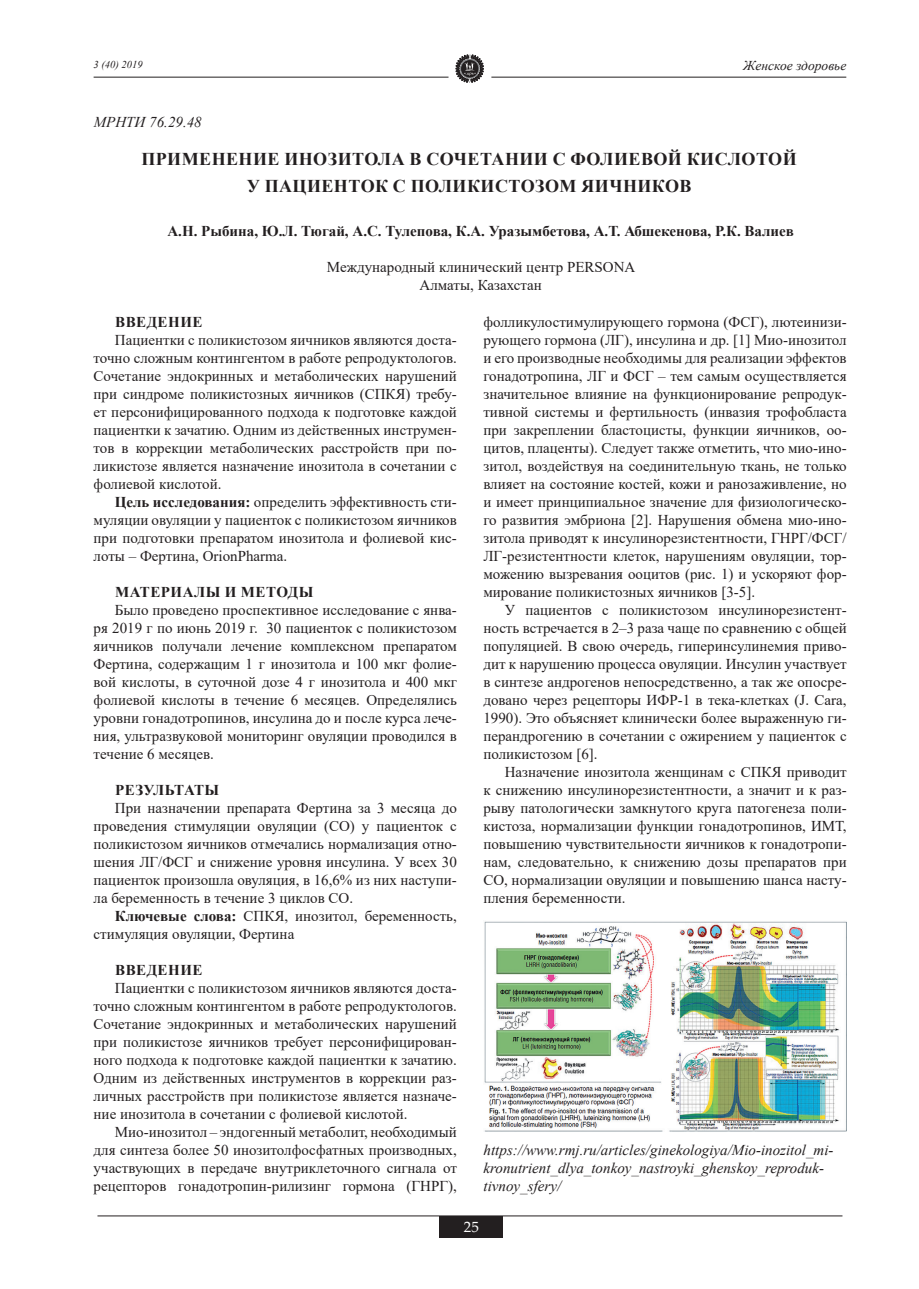
<style>
.page{position:relative;width:919px;height:1289px;background:#fff}
.page>*{position:absolute;margin:0;border:0;box-sizing:border-box;transform-origin:0 0}
.t1{font:700 18px/27px "Times New Roman";letter-spacing:.025em;color:#231f20;text-align:center}
.t2{font:15px/18px "Times New Roman";color:#231f20;text-align:justify}
.t3{font:italic 15px/18px "Times New Roman";color:#231f20}
.t4{font:700 15px "Times New Roman";color:#231f20}
.t5{font:700 15px "Times New Roman";letter-spacing:.035em;color:#231f20}
.t6{font:15px "Palatino Linotype";color:#fff}
.t7{font:italic 13.5px "Times New Roman";color:#231f20}
.t8{font:italic 10.5px "Times New Roman";color:#231f20}
.s1{font-weight:700}
</style>
<div class="page">
<hr style="left:94px;top:77px;width:354px;height:1px;background:#231f20">
<hr style="left:491px;top:77px;width:355px;height:1px;background:#231f20">
<hr style="left:97px;top:1215px;width:745px;height:1px;background:#231f20">
<div style="left:439px;top:1216px;width:64px;height:21px;background:#231f20"></div>
<svg style="left:455px;top:54px;width:29px;height:29px"></svg>
<img style="left:484px;top:921px;width:362px;height:210px">
<p class="t8" style="left:94px;top:57px;width:50px">3 (40) 2019</p>
<p class="t7" style="left:743px;top:56px;width:105px">Женское здоровье</p>
<p class="t3" style="left:94px;top:113px;width:109px">МРНТИ 76.29.48</p>
<p class="t1" style="left:141px;top:145px;width:656px">ПРИМЕНЕНИЕ ИНОЗИТОЛА В СОЧЕТАНИИ С ФОЛИЕВОЙ КИСЛОТОЙ<br>У ПАЦИЕНТОК С ПОЛИКИСТОЗОМ ЯИЧНИКОВ</p>
<p class="t4" style="left:167px;top:220px;width:628px">А.Н. Рыбина, Ю.Л. Тюгай, А.С. Тулепова, К.А. Уразымбетова, А.Т. Абшекенова, Р.К. Валиев</p>
<p class="t2" style="left:327px;top:258px;width:310px;text-align:center">Международный клинический центр PERSONA<br>Алматы, Казахстан</p>
<p class="t5" style="left:115px;top:311px;width:89px">ВВЕДЕНИЕ</p>
<p class="t2" style="left:94px;top:330px;width:365px;text-indent:21px">Пациентки с поликистозом яичников являются доста&shy;точно сложным контингентом в работе репродуктологов.<br>Сочетание эндокринных и метаболических нарушений при синдроме поликистозных яичников (СПКЯ) требу&shy;ет персонифицированного подхода к подготовке каждой пациентки к зачатию. Одним из действенных инструмен&shy;тов в коррекции метаболических расстройств при по&shy;ликистозе является назначение инозитола в сочетании с фолиевой кислотой.</p>
<p class="t2" style="left:94px;top:492px;width:365px;text-indent:21px"><span class="s1">Цель исследования:</span> определить эффективность сти&shy;муляции овуляции у пациенток с поликистозом яичников при подготовки препаратом инозитола и фолиевой кис&shy;лоты – Фертина, OrionPharma.</p>
<p class="t5" style="left:115px;top:581px;width:200px">МАТЕРИАЛЫ И МЕТОДЫ</p>
<p class="t2" style="left:94px;top:600px;width:365px;text-indent:21px">Было проведено проспективное исследование с янва&shy;ря 2019 г по июнь 2019 г. 30 пациенток с поликистозом яичников получали лечение комплексном препаратом Фертина, содержащим 1 г инозитола и 100 мкг фолие&shy;вой кислоты, в суточной дозе 4 г инозитола и 400 мкг фолиевой кислоты в течение 6 месяцев. Определялись уровни гонадотропинов, инсулина до и после курса лече&shy;ния, ультразвуковой мониторинг овуляции проводился в течение 6 месяцев.</p>
<p class="t4" style="left:115px;top:779px;width:106px">РЕЗУЛЬТАТЫ</p>
<p class="t2" style="left:94px;top:798px;width:365px;text-indent:21px">При назначении препарата Фертина за 3 месяца до проведения стимуляции овуляции (СО) у пациенток с поликистозом яичников отмечались нормализация отно&shy;шения ЛГ/ФСГ и снижение уровня инсулина. У всех 30 пациенток произошла овуляция, в 16,6% из них наступи&shy;ла беременность в течение 3 циклов СО.</p>
<p class="t2" style="left:94px;top:906px;width:365px;text-indent:21px"><span class="s1">Ключевые слова:</span> СПКЯ, инозитол, беременность, стимуляция овуляции, Фертина</p>
<p class="t5" style="left:115px;top:959px;width:89px">ВВЕДЕНИЕ</p>
<p class="t2" style="left:94px;top:978px;width:365px;text-indent:21px">Пациентки с поликистозом яичников являются доста&shy;точно сложным контингентом в работе репродуктологов.<br>Сочетание эндокринных и метаболических нарушений при поликистозе яичников требует персонифицирован&shy;ного подхода к подготовке каждой пациентки к зачатию.<br>Одним из действенных инструментов в коррекции раз&shy;личных расстройств при поликистозе является назначе&shy;ние инозитола в сочетании с фолиевой кислотой.</p>
<p class="t2" style="left:94px;top:1122px;width:365px;text-indent:21px">Мио-инозитол – эндогенный метаболит, необходимый для синтеза более 50 инозитолфосфатных производных, участвующих в передаче внутриклеточного сигнала от рецепторов гонадотропин-рилизинг гормона (ГНРГ),</p>
<p class="t2" style="left:483px;top:312px;width:365px">фолликулостимулирующего гормона (ФСГ), лютеинизи&shy;рующего гормона (ЛГ), инсулина и др. [1] Мио-инозитол и его производные необходимы для реализации эффектов гонадотропина, ЛГ и ФСГ – тем самым осуществляется значительное влияние на функционирование репродук&shy;тивной системы и фертильность (инвазия трофобласта при закреплении бластоцисты, функции яичников, оо&shy;цитов, плаценты). Следует также отметить, что мио-ино&shy;зитол, воздействуя на соединительную ткань, не только влияет на состояние костей, кожи и ранозаживление, но и имеет принципиальное значение для физиологическо&shy;го развития эмбриона [2]. Нарушения обмена мио-ино&shy;зитола приводят к инсулинорезистентности, ГНРГ/ФСГ/ ЛГ-резистентности клеток, нарушениям овуляции, тор&shy;можению вызревания ооцитов (рис. 1) и ускоряют фор&shy;мирование поликистозных яичников [3-5].</p>
<p class="t2" style="left:483px;top:600px;width:365px;text-indent:21px">У пациентов с поликистозом инсулинорезистент&shy;ность встречается в 2–3 раза чаще по сравнению с общей популяцией. В свою очередь, гиперинсулинемия приво&shy;дит к нарушению процесса овуляции. Инсулин участвует в синтезе андрогенов непосредственно, а так же опосре&shy;довано через рецепторы ИФР-1 в тека-клетках (J. Cara, 1990). Это объясняет клинически более выраженную ги&shy;перандрогению в сочетании с ожирением у пациенток с поликистозом [6].</p>
<p class="t2" style="left:483px;top:762px;width:365px;text-indent:21px">Назначение инозитола женщинам с СПКЯ приводит к снижению инсулинорезистентности, а значит и к раз&shy;рыву патологически замкнутого круга патогенеза поли&shy;кистоза, нормализации функции гонадотропинов, ИМТ, повышению чувствительности яичников к гонадотропи&shy;нам, следовательно, к снижению дозы препаратов при СО, нормализации овуляции и повышению шанса насту&shy;пления беременности.</p>
<p class="t3" style="left:483px;top:1140px;width:351px">https://www.rmj.ru/articles/ginekologiya/Mio-inozitol_mi&shy;kronutrient_dlya_tonkoy_nastroyki_ghenskoy_reproduk&shy;tivnoy_sfery/</p>
<p class="t6" style="left:464px;top:1216px;width:16px">25</p>
</div>
